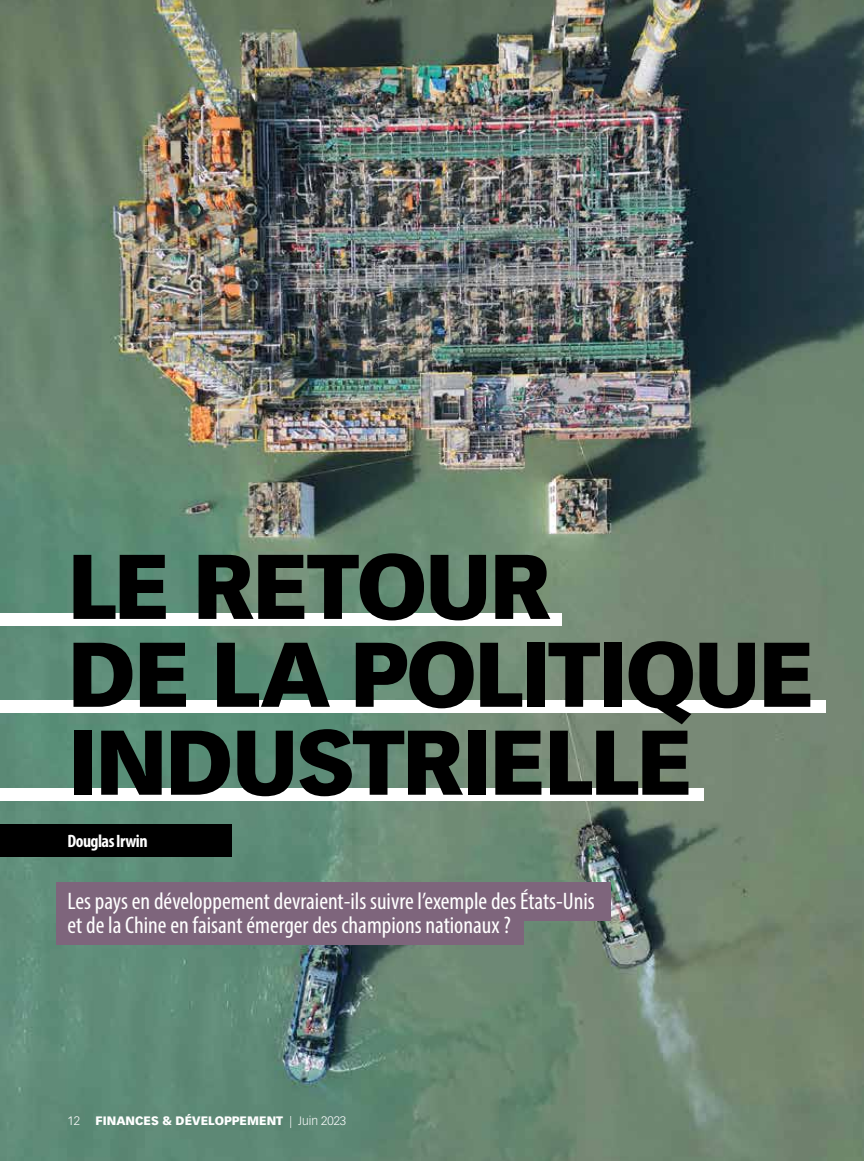
<style>
.page{position:relative;width:864px;height:1161px;background:#fff}
.page>*{position:absolute;margin:0;border:0;box-sizing:border-box;transform-origin:0 0}
.t1{font:900 90px/87.9px "Vectora LT Std";letter-spacing:-.03em;color:#000}
.t2{font:condensed 24px/24px "Myriad Pro";color:#fff}
.t3{font:700 condensed 18px "Myriad Pro";letter-spacing:-.03em;color:#fff}
.t4{font:900 12px "Vectora LT Std";color:#fff}
.t5{font:300 12px "Vectora LT Std";color:#fff}
.s1{font-weight:300}
</style>
<div class="page">
<img style="left:0;top:0;width:864px;height:1161px">
<div style="left:0;top:824px;width:231px;height:32px;background:#000"></div>
<div style="left:56px;top:882px;width:554px;height:39px;background:#7e657c"></div>
<div style="left:56px;top:908px;width:468px;height:37px;background:#7e657c"></div>
<div style="left:0;top:613px;width:562px;height:13px;background:#fff"></div>
<div style="left:0;top:700px;width:825px;height:12px;background:#fff"></div>
<div style="left:0;top:788px;width:703px;height:13px;background:#fff"></div>
<h1 class="t1" style="left:68px;top:542px;width:750px">LE RETOUR<br>DE LA POLITIQUE<br>INDUSTRIELLE</h1>
<p class="t3" style="left:68px;top:829px;width:82px">Douglas Irwin</p>
<p class="t2" style="left:68px;top:889px;width:529px">Les pays en développement devraient-ils suivre l’exemple des États-Unis et de la Chine en faisant émerger des champions nationaux ?</p>
<p class="t5" style="left:68px;top:1114px;width:14px">12</p>
<p class="t4" style="left:96px;top:1113px;width:252px">FINANCES &amp; DÉVELOPPEMENT <span class="s1">| Juin 2023</span></p>
</div>
